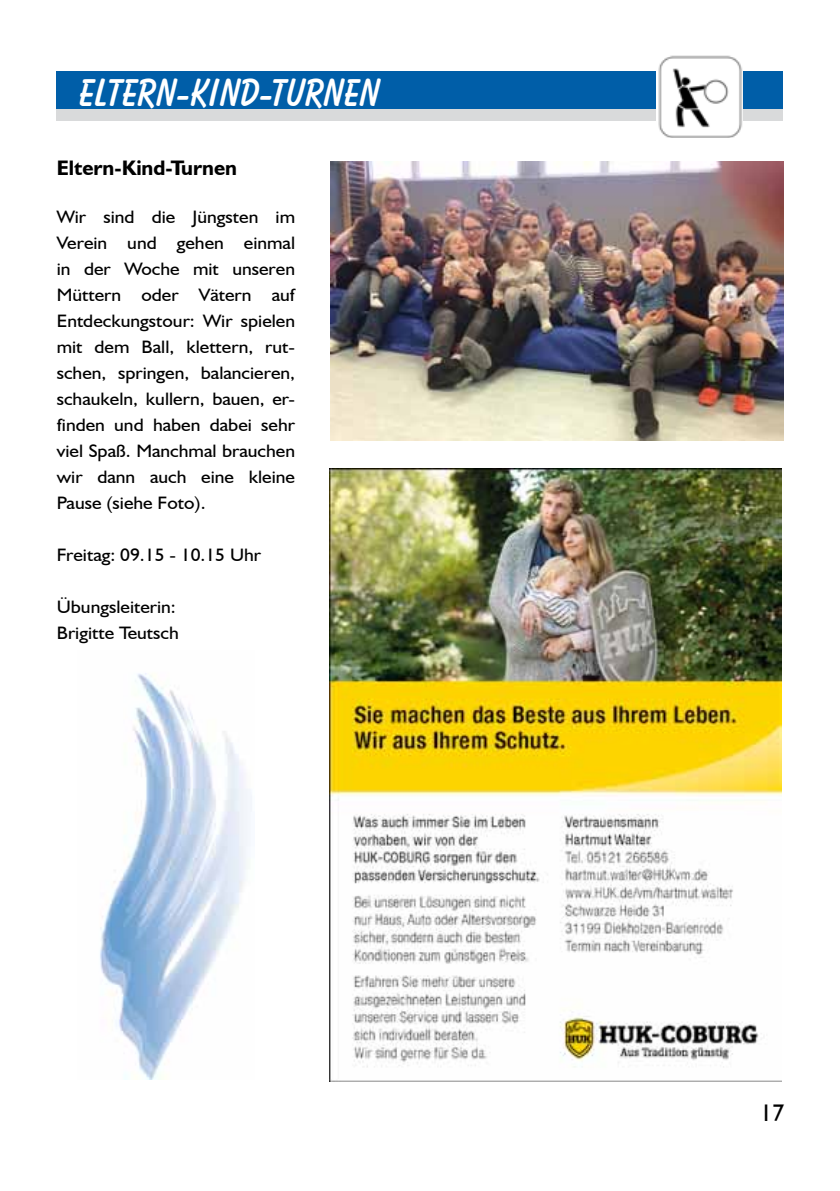
<style>
.page{position:relative;width:840px;height:1191px;background:#fff}
.page>*{position:absolute;margin:0;border:0;box-sizing:border-box;transform-origin:0 0}
.t1{font:700 40px "Balloon BT";color:#fff}
.t2{font:24px "Humanist 521 BT";color:#000}
.t3{font:700 21px "Humanist 521 BT";color:#000}
.t4{font:18px/26px "Humanist 521 BT";color:#000;text-align:justify;scale:1.08 1}
</style>
<div class="page">
<div style="left:57px;top:71px;width:725px;height:40px;background:#005ea8"></div>
<div style="left:57px;top:109px;width:725px;height:11px;background:#d9dadb"></div>
<img style="left:656px;top:55px;width:85px;height:82px">
<img style="left:330px;top:162px;width:452px;height:278px">
<img style="left:329px;top:468px;width:452px;height:614px">
<img style="left:100px;top:673px;width:152px;height:407px">
<h1 class="t1" style="left:79px;top:69px;width:302px">ELTERN-KIND-TURNEN</h1>
<p class="t3" style="left:57px;top:154px;width:182px">Eltern-Kind-Turnen</p>
<p class="t4" style="left:57px;top:203px;width:222px">Wir sind die Jüngsten im Verein und gehen einmal in der Woche mit unseren Müttern oder Vätern auf Entdeckungstour: Wir spielen mit dem Ball, klettern, rut&shy;schen, springen, balancieren, schaukeln, kullern, bauen, er&shy;finden und haben dabei sehr viel Spaß. Manchmal brauchen wir dann auch eine kleine Pause (siehe Foto).</p>
<p class="t4" style="left:57px;top:541px;width:191px">Freitag: 09.15 - 10.15 Uhr</p>
<p class="t4" style="left:57px;top:593px;width:114px">Übungsleiterin:<br>Brigitte Teutsch</p>
<h2 class="t2" style="left:759px;top:1098px;width:26px">17</h2>
</div>
